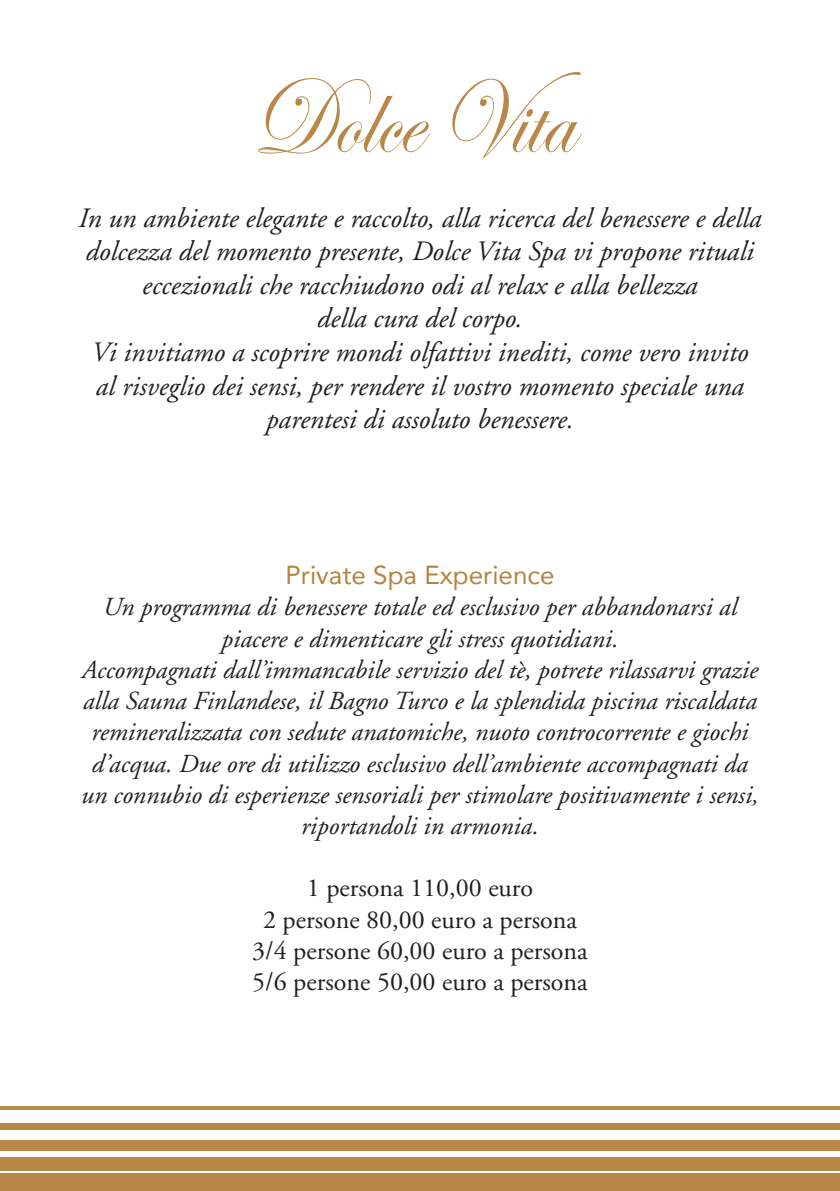
<style>
.page{position:relative;width:840px;height:1191px;background:#fff}
.page>*{position:absolute;margin:0;border:0;box-sizing:border-box;transform-origin:0 0}
.t1{font:italic 28px/33.6px "Adobe Garamond";color:#231f20;text-align:center}
.t2{font:italic 26px/31.2px "Adobe Garamond";color:#231f20;text-align:center}
.t3{font:26px/31.2px "Adobe Garamond";color:#231f20;text-align:center}
.t4{font:26px "Avenir";color:#b68240}
</style>
<div class="page">
<svg style="left:258px;top:78px;width:172px;height:76px"></svg>
<svg style="left:452px;top:72px;width:129px;height:86px"></svg>
<div style="left:0;top:1174px;width:839px;height:17px;background:#b98747"></div>
<div style="left:0;top:1157px;width:839px;height:13px;background:#b98747"></div>
<div style="left:0;top:1140px;width:839px;height:10px;background:#b98747"></div>
<div style="left:0;top:1123px;width:839px;height:6px;background:#b98747"></div>
<hr style="left:0;top:1106px;width:839px;height:3px;background:#b98747">
<p class="t1" style="left:78px;top:202px;width:684px">In un ambiente elegante e raccolto, alla ricerca del benessere e della dolcezza del momento presente, Dolce Vita Spa vi propone rituali eccezionali che racchiudono odi al relax e alla bellezza<br>della cura del corpo.<br>Vi invitiamo a scoprire mondi olfattivi inediti, come vero invito al risveglio dei sensi, per rendere il vostro momento speciale una parentesi di assoluto benessere.</p>
<p class="t4" style="left:285px;top:554px;width:270px">Private Spa Experience</p>
<p class="t2" style="left:81px;top:592px;width:678px">Un programma di benessere totale ed esclusivo per abbandonarsi al piacere e dimenticare gli stress quotidiani.<br>Accompagnati dall’immancabile servizio del tè, potrete rilassarvi grazie alla Sauna Finlandese, il Bagno Turco e la splendida piscina riscaldata remineralizzata con sedute anatomiche, nuoto controcorrente e giochi d’acqua. Due ore di utilizzo esclusivo dell’ambiente accompagnati da un connubio di esperienze sensoriali per stimolare positivamente i sensi, riportandoli in armonia.</p>
<p class="t3" style="left:252px;top:873px;width:337px">1 persona 110,00 euro<br>2 persone 80,00 euro a persona<br>3/4 persone 60,00 euro a persona<br>5/6 persone 50,00 euro a persona</p>
</div>
